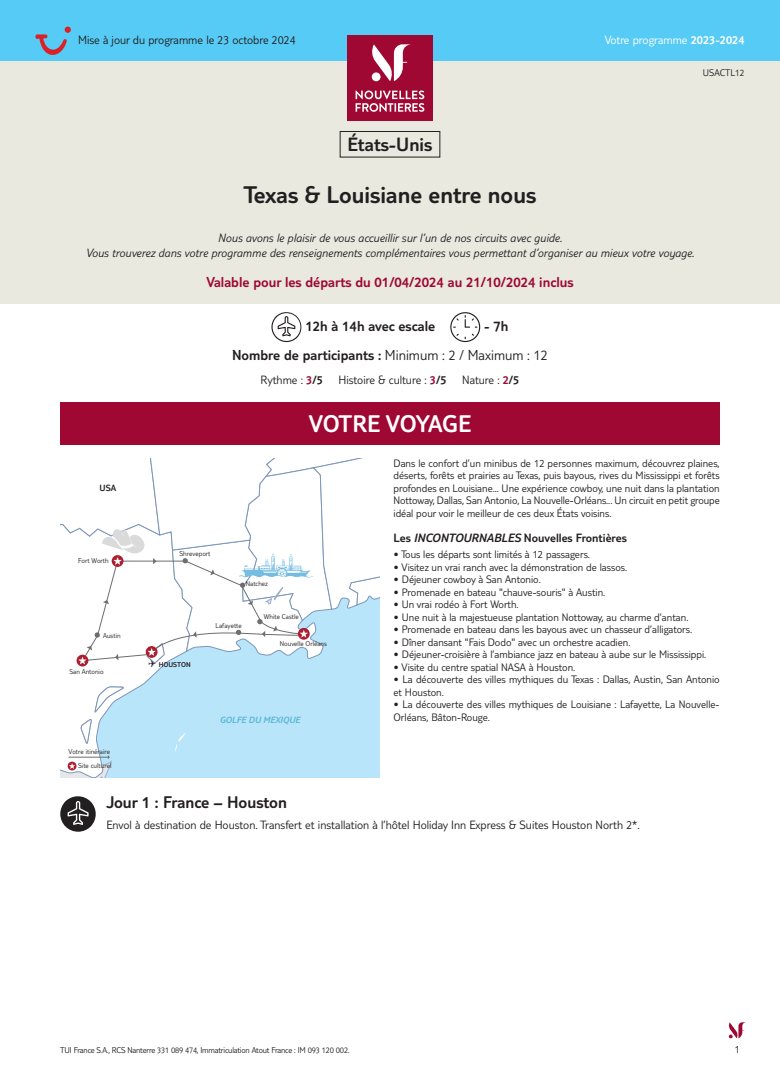
<style>
.page{position:relative;width:780px;height:1088px;background:#fff}
.page>*{position:absolute;margin:0;border:0;box-sizing:border-box;transform-origin:0 0}
.t1{font:300 25px "TUI Type";color:#231f20}
.t2{font:300 25px "TUI Type";letter-spacing:-.015em;color:#fff}
.t3{font:300 20px "TUI Type";color:#231f20}
.t4{font:300 17.5px "TUI Type";color:#231f20}
.t5{font:300 15px/28.6px "TUI Type";color:#231f20}
.t6{font:300 15px "TUI Type";color:#9e0832}
.t7{font:300 12.5px "TUI Type";color:#231f20}
.t8{font:italic 300 12.5px/15px "TUI Type";color:#231f20;text-align:center}
.t9{font:300 12.5px "TUI Type";color:#231f20}
.t10{font:300 12.5px "TUI Type";color:#fff}
.t11{font:300 11.25px/12.5px "TUI Type";color:#231f20}
.t12{font:300 10px "TUI Type";color:#231f20}
.t13{font:italic 300 9.38px "TUI Type";color:#59b6d5}
.t14{font:300 9.38px "TUI Type";color:#231f20}
.t15{font:300 8.75px "TUI Type";letter-spacing:-.02em;color:#231f20}
.t16{font:300 7.25px/14.1px "TUI Type";color:#231f20;text-align:right}
.t17{font:300 7.25px "TUI Type";color:#231f20}
.s1{font-style:inherit}
.s2{color:#9e0832}
.s3{font-style:italic}
</style>
<div class="page">
<svg style="left:728px;top:1022px;width:18px;height:16px"></svg>
<div style="left:0;top:0;width:780px;height:303px;background:#e9e9e0"></div>
<div style="left:0;top:0;width:780px;height:60px;background:#56cbf5"></div>
<div style="left:347px;top:35px;width:85px;height:85px;background:#9e0832"></div>
<svg style="left:355px;top:90px;width:69px;height:22px"></svg>
<svg style="left:371px;top:44px;width:40px;height:37px"></svg>
<svg style="left:271px;top:312px;width:30px;height:30px"></svg>
<svg style="left:450px;top:312px;width:30px;height:30px"></svg>
<div style="left:340px;top:131px;width:100px;height:26px;border:1px solid #231f20"></div>
<div style="left:60px;top:402px;width:659px;height:43px;background:#9e0832"></div>
<div style="left:192px;top:769px;width:187px;height:9px;background:#b9e5fa"></div>
<svg style="left:60px;top:769px;width:132px;height:9px"></svg>
<div style="left:68px;top:761px;width:8px;height:9px;background:#af1d31;border-radius:50%"></div>
<svg style="left:60px;top:459px;width:319px;height:310px"></svg>
<svg style="left:60px;top:796px;width:36px;height:36px"></svg>
<svg style="left:35px;top:27px;width:36px;height:28px"></svg>
<p class="t7" style="left:78px;top:33px;width:219px">Mise à jour du programme le 23 octobre 2024</p>
<h2 class="t3" style="left:347px;top:133px;width:86px">États-Unis</h2>
<h1 class="t1" style="left:243px;top:180px;width:294px">Texas &amp; Louisiane entre nous</h1>
<p class="t10" style="left:604px;top:33px;width:141px">Votre programme <span class="s1">2023-2024</span></p>
<p class="t12" style="left:703px;top:67px;width:43px">USACTL12</p>
<p class="t8" style="left:86px;top:230px;width:610px">Nous avons le plaisir de vous accueillir sur l’un de nos circuits avec guide.<br>Vous trouverez dans votre programme des renseignements complémentaires vous permettant d’organiser au mieux votre voyage.</p>
<h3 class="t6" style="left:206px;top:273px;width:368px">Valable pour les départs du 01/04/2024 au 21/10/2024 inclus</h3>
<h3 class="t5" style="left:232px;top:312px;width:317px;text-indent:252px">- 7h<br>Nombre de participants : <span class="s1">Minimum : 2 / Maximum : 12</span></h3>
<p class="t7" style="left:260px;top:373px;width:64px">Rythme : <span class="s2">3</span><span class="s1">/5</span></p>
<p class="t7" style="left:338px;top:373px;width:110px">Histoire &amp; culture : <span class="s2">3</span><span class="s1">/5</span></p>
<p class="t7" style="left:462px;top:373px;width:59px">Nature : <span class="s2">2</span><span class="s1">/5</span></p>
<h3 class="t5" style="left:305px;top:312px;width:131px">12h à 14h avec escale</h3>
<p class="t14" style="left:100px;top:482px;width:18px">USA</p>
<p class="t16" style="left:78px;top:553px;width:32px">Fort Worth</p>
<p class="t16" style="left:103px;top:628px;width:19px">Austin</p>
<p class="t16" style="left:69px;top:664px;width:36px">San Antonio</p>
<h1 class="t2" style="left:309px;top:409px;width:164px">VOTRE VOYAGE</h1>
<p class="t16" style="left:179px;top:546px;width:33px">Shreveport</p>
<p class="t16" style="left:246px;top:576px;width:24px">Natchez</p>
<p class="t16" style="left:264px;top:609px;width:36px">White Castle</p>
<p class="t17" style="left:149px;top:660px;width:44px">✈ HOUSTON</p>
<p class="t16" style="left:215px;top:618px;width:28px">Lafayette</p>
<p class="t16" style="left:280px;top:636px;width:49px">Nouvelle Orléans</p>
<p class="t13" style="left:220px;top:715px;width:82px">GOLFE DU MEXIQUE</p>
<p class="t11" style="left:393px;top:456px;width:328px;text-align:justify">Dans le confort d’un minibus de 12 personnes maximum, découvrez plaines, déserts, forêts et prairies au Texas, puis bayous, rives du Mississippi et forêts profondes en Louisiane... Une expérience cowboy, une nuit dans la plantation Nottoway, Dallas, San Antonio, La Nouvelle-Orléans... Un circuit en petit groupe idéal pour voir le meilleur de ces deux États voisins.</p>
<p class="t9" style="left:393px;top:531px;width:235px">Les <span class="s3">INCONTOURNABLES</span> Nouvelles Frontières</p>
<p class="t11" style="left:393px;top:548px;width:198px">• Tous les départs sont limités à 12 passagers.</p>
<p class="t11" style="left:393px;top:560px;width:235px">• Visitez un vrai ranch avec la démonstration de lassos.</p>
<p class="t11" style="left:393px;top:573px;width:149px">• Déjeuner cowboy à San Antonio.</p>
<p class="t11" style="left:393px;top:585px;width:213px">• Promenade en bateau "chauve-souris" à Austin.</p>
<p class="t11" style="left:393px;top:598px;width:127px">• Un vrai rodéo à Fort Worth.</p>
<p class="t11" style="left:393px;top:610px;width:296px">• Une nuit à la majestueuse plantation Nottoway, au charme d’antan.</p>
<p class="t11" style="left:393px;top:623px;width:300px">• Promenade en bateau dans les bayous avec un chasseur d’alligators.</p>
<p class="t11" style="left:393px;top:635px;width:238px">• Dîner dansant "Fais Dodo" avec un orchestre acadien.</p>
<p class="t11" style="left:393px;top:648px;width:314px">• Déjeuner-croisière à l’ambiance jazz en bateau à aube sur le Mississippi.</p>
<p class="t11" style="left:393px;top:660px;width:183px">• Visite du centre spatial NASA à Houston.</p>
<p class="t11" style="left:393px;top:673px;width:328px">• La découverte des villes mythiques du Texas : Dallas, Austin, San Antonio et Houston.</p>
<p class="t11" style="left:393px;top:698px;width:327px">• La découverte des villes mythiques de Louisiane : Lafayette, La Nouvelle-<br>Orléans, Bâton-Rouge.</p>
<p class="t16" style="left:68px;top:744px;width:44px">Votre itinéraire<br>Site culturel</p>
<h3 class="t4" style="left:106px;top:792px;width:182px">Jour 1 : France – Houston</h3>
<p class="t7" style="left:106px;top:817px;width:535px">Envol à destination de Houston. Transfert et installation à l’hôtel Holiday Inn Express &amp; Suites Houston North 2*.</p>
<p class="t15" style="left:60px;top:1045px;width:291px">TUI France S.A., RCS Nanterre 331 089 474, Immatriculation Atout France : IM 093 120 002.</p>
<p class="t11" style="left:734px;top:1042px;width:7px">1</p>
</div>
